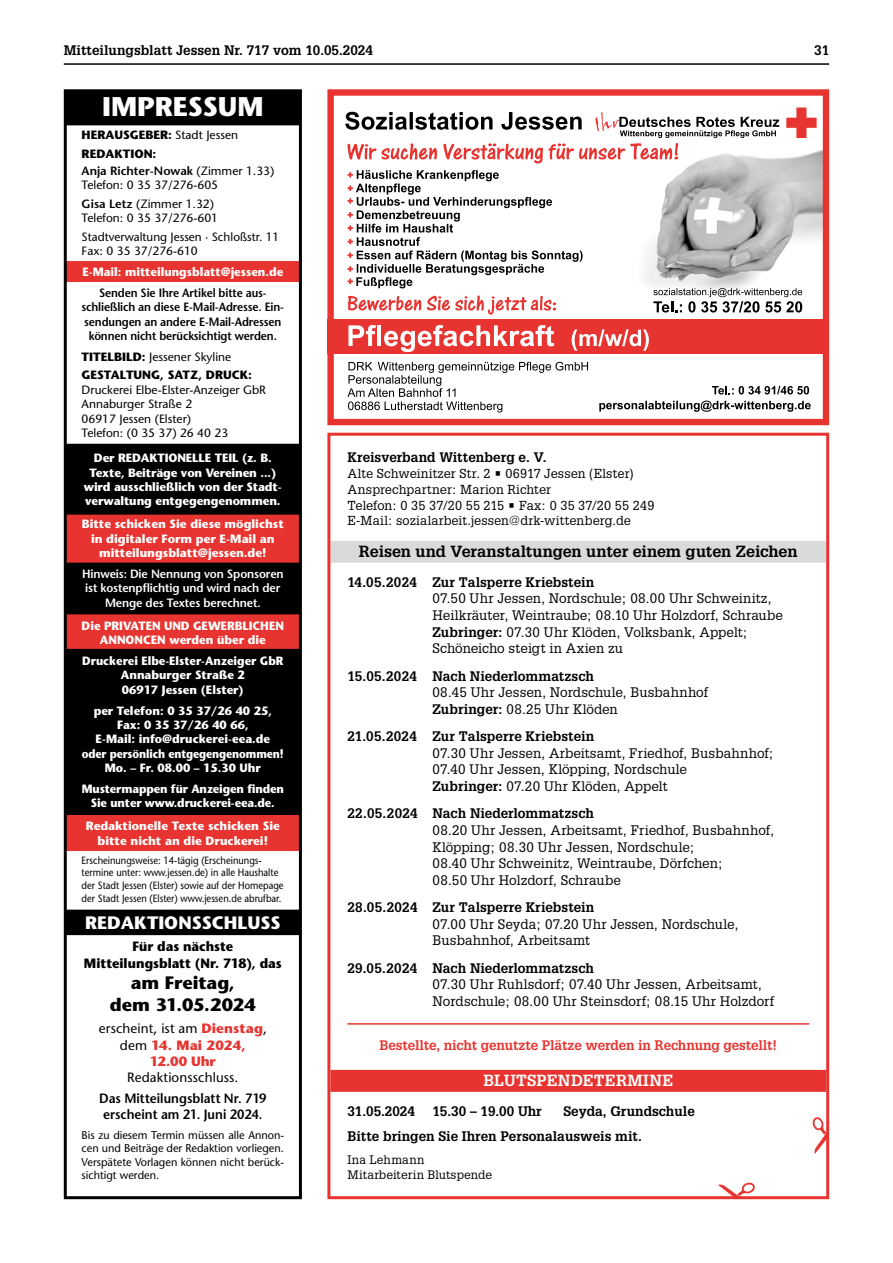
<style>
.page{position:relative;width:893px;height:1263px;background:#fff}
.page>*{position:absolute;margin:0;border:0;box-sizing:border-box;transform-origin:0 0}
.t1{font:700 27px "Stone Sans Std";color:#fff}
.t2{font:700 18px/21.6px "Stone Sans Std";letter-spacing:-.005em;color:#000;text-align:center}
.t3{font:700 18px "Stone Sans Std";color:#fff}
.t4{font:700 15.75px "Glypha LT Std";letter-spacing:-.005em;color:#000}
.t5{font:700 15.75px "Glypha LT Std";letter-spacing:.02em;color:#fff}
.t6{font:13.5px/16.6px "Glypha LT Std";letter-spacing:.005em;color:#000}
.t7{font:700 13.5px/25.2px "Glypha LT Std";color:#000}
.t8{font:700 13.5px "Glypha LT Std";letter-spacing:-.01em;color:#e73430}
.t9{font:600 13.5px/16.2px "Stone Sans Std";color:#000;scale:.94 1}
.t10{font:700 13.5px/16.2px "Stone Sans Std";letter-spacing:.005em;color:#e73430;text-align:center}
.t11{font:700 13.5px/16.2px "Stone Sans Std";color:#000;text-align:center;scale:.95 1}
.t12{font:500 13.5px "Stone Sans Std";letter-spacing:.005em;color:#000}
.t13{font:12.75px/15.8px "Glypha LT Std";letter-spacing:.01em;color:#000}
.t14{font:700 12px/14.4px "Stone Sans Std";color:#fff;text-align:center}
.t15{font:500 12px/14.4px "Stone Sans Std";color:#000}
.t16{font:700 12px/14.4px "Stone Sans Std";color:#fff;text-align:center;scale:.96 1}
.t17{font:600 12px/14.4px "Stone Sans Std";letter-spacing:-.01em;color:#000;text-align:center;scale:.93 1}
.t18{font:700 12px/14.4px "Stone Sans Std";color:#fff;text-align:center;scale:.94 1}
.t19{font:600 12px/14.4px "Stone Sans Std";letter-spacing:-.01em;color:#fff;text-align:center;scale:.96 1}
.t20{font:700 12px/18.6px "Stone Sans Std";color:#000}
.t21{font:700 12px "Stone Sans Std";color:#fff;scale:.95 1}
.t22{font:12px/14.9px "Glypha LT Std";letter-spacing:.01em;color:#000}
.t23{font:500 11.25px/13.5px "Stone Sans Std";color:#000;text-align:justify}
.t24{font:500 10.5px/12.6px "Stone Sans Std";color:#000;scale:.89 1}
.s1{font-weight:500}
.s2{font-weight:600}
.s3{font-weight:500;color:#000}
.s4{font-weight:700}
</style>
<div class="page">
<hr style="left:64px;top:63px;width:765px;height:2px;background:#000">
<svg style="left:327px;top:89px;width:502px;height:336px"></svg>
<div style="left:327px;top:319px;width:502px;height:34px;background:#e73430"></div>
<svg style="left:348px;top:296px;width:73px;height:14px"></svg>
<svg style="left:427px;top:296px;width:129px;height:19px"></svg>
<svg style="left:786px;top:108px;width:31px;height:30px"></svg>
<svg style="left:348px;top:170px;width:235px;height:118px"></svg>
<svg style="left:348px;top:362px;width:240px;height:50px"></svg>
<svg style="left:599px;top:401px;width:212px;height:11px"></svg>
<svg style="left:345px;top:112px;width:434px;height:51px"></svg>
<svg style="left:712px;top:386px;width:97px;height:8px"></svg>
<svg style="left:653px;top:288px;width:149px;height:25px"></svg>
<svg style="left:348px;top:325px;width:28px;height:21px"></svg>
<hr style="left:377px;top:325px;width:4px;height:21px;background:#fff">
<svg style="left:384px;top:325px;width:170px;height:27px"></svg>
<svg style="left:572px;top:329px;width:77px;height:22px"></svg>
<div style="left:65px;top:91px;width:236px;height:34px;background:#000"></div>
<div style="left:65px;top:261px;width:236px;height:21px;background:#e73430"></div>
<div style="left:65px;top:444px;width:236px;height:390px;background:#000"></div>
<div style="left:65px;top:515px;width:236px;height:48px;background:#e73430"></div>
<div style="left:65px;top:614px;width:236px;height:35px;background:#e73430"></div>
<div style="left:65px;top:815px;width:236px;height:36px;background:#e73430"></div>
<div style="left:65px;top:910px;width:236px;height:25px;background:#000"></div>
<div style="left:64px;top:89px;width:238px;height:1110px;border:3px solid #000"></div>
<div style="left:330px;top:541px;width:496px;height:22px;background:#d9dada"></div>
<hr style="left:347px;top:1023px;width:462px;height:2px;background:#e73430">
<div style="left:330px;top:1070px;width:496px;height:22px;background:#e73430"></div>
<div style="left:327px;top:433px;width:502px;height:766px;border:3px solid #e73430"></div>
<svg style="left:718px;top:1182px;width:37px;height:15px"></svg>
<svg style="left:812px;top:1117px;width:15px;height:37px"></svg>
<p class="t7" style="left:64px;top:37px;width:311px">Mitteilungsblatt Jessen Nr. 717 vom 10.05.2024</p>
<p class="t7" style="left:814px;top:37px;width:17px">31</p>
<h1 class="t1" style="left:102px;top:91px;width:163px">IMPRESSUM</h1>
<p class="t20" style="left:82px;top:126px;width:158px">HERAUSGEBER: <span class="s1">Stadt Jessen<br></span>REDAKTION:</p>
<p class="t15" style="left:82px;top:163px;width:194px"><span class="s2">Anja Richter-Nowak</span> (Zimmer 1.33)<br>Telefon: 0 35 37/276-605</p>
<p class="t15" style="left:82px;top:196px;width:138px"><span class="s2">Gisa Letz</span> (Zimmer 1.32)<br>Telefon: 0 35 37/276-601</p>
<p class="t15" style="left:82px;top:229px;width:199px">Stadtverwaltung Jessen · Schloßstr. 11<br>Fax: 0 35 37/276-610</p>
<p class="t21" style="left:82px;top:265px;width:213px">E-Mail: mitteilungsblatt@jessen.de</p>
<p class="t17" style="left:82px;top:285px;width:219px">Senden Sie Ihre Artikel bitte aus&shy;schließlich an diese E-Mail-Adresse. Ein&shy;sendungen an andere E-Mail-Adressen können nicht berücksichtigt werden.</p>
<p class="t20" style="left:82px;top:347px;width:172px">TITELBILD: <span class="s1">Jessener Skyline<br></span>GESTALTUNG, SATZ, DRUCK:</p>
<p class="t15" style="left:82px;top:382px;width:186px">Druckerei Elbe-Elster-Anzeiger GbR<br>Annaburger Straße 2<br>06917 Jessen (Elster)<br>Telefon: (0 35 37) 26 40 23</p>
<p class="t14" style="left:84px;top:451px;width:200px">Der REDAKTIONELLE TEIL (z. B.<br>Texte, Beiträge von Vereinen ...) wird ausschließlich von der Stadt&shy;verwaltung entgegengenommen.</p>
<p class="t14" style="left:82px;top:517px;width:203px">Bitte schicken Sie diese möglichst in digitaler Form per E-Mail an mitteilungsblatt@jessen.de!</p>
<p class="t19" style="left:82px;top:566px;width:212px">Hinweis: Die Nennung von Sponsoren ist kostenpflichtig und wird nach der<br>Menge des Textes berechnet.</p>
<p class="t16" style="left:82px;top:618px;width:212px">Die PRIVATEN UND GEWERBLICHEN<br>ANNONCEN werden über die</p>
<p class="t18" style="left:82px;top:653px;width:216px">Druckerei Elbe-Elster-Anzeiger GbR<br>Annaburger Straße 2<br>06917 Jessen (Elster)</p>
<p class="t16" style="left:82px;top:703px;width:212px">per Telefon: 0 35 37/26 40 25,<br>Fax: 0 35 37/26 40 66,<br>E-Mail: info@druckerei-eea.de oder persönlich entgegengenommen!<br>Mo. – Fr. 08.00 – 15.30 Uhr</p>
<p class="t18" style="left:82px;top:782px;width:217px">Mustermappen für Anzeigen finden<br>Sie unter www.druckerei-eea.de.</p>
<p class="t14" style="left:86px;top:819px;width:196px">Redaktionelle Texte schicken Sie bitte nicht an die Druckerei!</p>
<p class="t24" style="left:82px;top:854px;width:229px">Erscheinungsweise: 14-tägig (Erscheinungs&shy;termine unter: www.jessen.de) in alle Haushalte der Stadt Jessen (Elster) sowie auf der Homepage der Stadt Jessen (Elster) www.jessen.de abrufbar.</p>
<h2 class="t3" style="left:85px;top:912px;width:197px">REDAKTIONSSCHLUSS</h2>
<p class="t11" style="left:84px;top:938px;width:210px">Für das nächste<br>Mitteilungsblatt (Nr. 718), das</p>
<h2 class="t2" style="left:110px;top:972px;width:148px">am Freitag, dem 31.05.2024</h2>
<p class="t10" style="left:99px;top:1020px;width:170px"><span class="s3">erscheint, ist am</span> Dienstag<span class="s3">, dem</span> 14. Mai 2024,<br>12.00 Uhr</p>
<p class="t12" style="left:127px;top:1069px;width:113px">Redaktionsschluss.</p>
<p class="t9" style="left:99px;top:1090px;width:179px">Das Mitteilungsblatt Nr. 719 erscheint am 21. Juni 2024.</p>
<p class="t23" style="left:82px;top:1128px;width:204px">Bis zu diesem Termin müssen alle Annon&shy;cen und Beiträge der Redaktion vorliegen.<br>Verspätete Vorlagen können nicht berück&shy;sichtigt werden.</p>
<p class="t7" style="left:347px;top:445px;width:201px">Kreisverband Wittenberg e. V.</p>
<p class="t13" style="left:347px;top:465px;width:309px">Alte Schweinitzer Str. 2 • 06917 Jessen (Elster)<br>Ansprechpartner: Marion Richter<br>Telefon: 0 35 37/20 55 215 • Fax: 0 35 37/20 55 249<br>E-Mail: sozialarbeit.jessen@drk-wittenberg.de</p>
<p class="t4" style="left:359px;top:542px;width:440px">Reisen und Veranstaltungen unter einem guten Zeichen</p>
<p class="t7" style="left:347px;top:569px;width:248px">14.05.2024 Zur Talsperre Kriebstein</p>
<p class="t6" style="left:432px;top:590px;width:352px">07.50 Uhr Jessen, Nordschule; 08.00 Uhr Schweinitz, Heilkräuter, Weintraube; 08.10 Uhr Holzdorf, Schraube <span class="s4">Zubringer:</span> 07.30 Uhr Klöden, Volksbank, Appelt; Schöneicho steigt in Axien zu</p>
<p class="t7" style="left:347px;top:663px;width:248px">15.05.2024 Nach Niederlommatzsch</p>
<p class="t6" style="left:432px;top:684px;width:277px">08.45 Uhr Jessen, Nordschule, Busbahnhof<br><span class="s4">Zubringer:</span> 08.25 Uhr Klöden</p>
<p class="t7" style="left:347px;top:723px;width:248px">21.05.2024 Zur Talsperre Kriebstein</p>
<p class="t6" style="left:432px;top:744px;width:343px">07.30 Uhr Jessen, Arbeitsamt, Friedhof, Busbahnhof;<br>07.40 Uhr Jessen, Klöpping, Nordschule<br><span class="s4">Zubringer:</span> 07.20 Uhr Klöden, Appelt</p>
<p class="t7" style="left:347px;top:800px;width:248px">22.05.2024 Nach Niederlommatzsch</p>
<p class="t6" style="left:432px;top:821px;width:343px">08.20 Uhr Jessen, Arbeitsamt, Friedhof, Busbahnhof, Klöpping; 08.30 Uhr Jessen, Nordschule;<br>08.40 Uhr Schweinitz, Weintraube, Dörfchen;<br>08.50 Uhr Holzdorf, Schraube</p>
<p class="t7" style="left:347px;top:894px;width:248px">28.05.2024 Zur Talsperre Kriebstein</p>
<p class="t6" style="left:432px;top:915px;width:307px">07.00 Uhr Seyda; 07.20 Uhr Jessen, Nordschule,<br>Busbahnhof, Arbeitsamt</p>
<p class="t7" style="left:347px;top:955px;width:248px">29.05.2024 Nach Niederlommatzsch</p>
<p class="t6" style="left:432px;top:976px;width:343px">07.30 Uhr Ruhlsdorf; 07.40 Uhr Jessen, Arbeitsamt,<br>Nordschule; 08.00 Uhr Steinsdorf; 08.15 Uhr Holzdorf</p>
<p class="t8" style="left:380px;top:1037px;width:399px">Bestellte, nicht genutzte Plätze werden in Rechnung gestellt!</p>
<p class="t5" style="left:483px;top:1071px;width:191px">BLUTSPENDETERMINE</p>
<p class="t7" style="left:347px;top:1098px;width:69px">31.05.2024</p>
<p class="t7" style="left:432px;top:1098px;width:111px">15.30 – 19.00 Uhr</p>
<p class="t7" style="left:347px;top:1098px;width:349px;text-indent:216px">Seyda, Grundschule<br>Bitte bringen Sie Ihren Personalausweis mit.</p>
<p class="t22" style="left:347px;top:1152px;width:146px">Ina Lehmann<br>Mitarbeiterin Blutspende</p>
</div>
